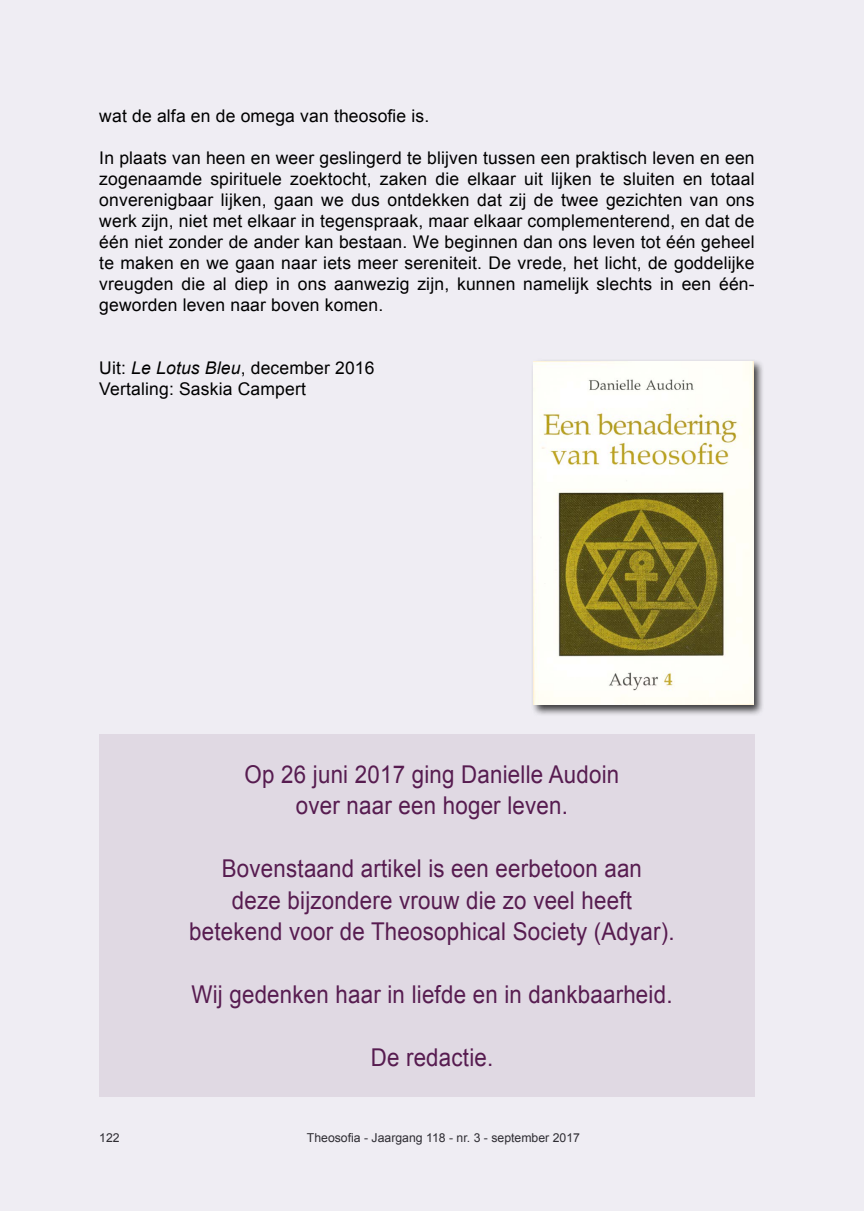
<style>
.page{position:relative;width:864px;height:1211px;background:#fff}
.page>*{position:absolute;margin:0;border:0;box-sizing:border-box;transform-origin:0 0}
.t1{font:24.5px/31.5px "Arial";letter-spacing:.01em;color:#571c50;text-align:center;scale:.91 1}
.t2{font:17.5px/21px "Arial";letter-spacing:.01em;color:#000;text-align:justify}
.t3{font:12.25px "Arial";color:#000}
.s1{font-style:italic}
</style>
<div class="page">
<div style="left:0;top:0;width:863px;height:1210px;background:#efedf3"></div>
<div style="left:99px;top:734px;width:655px;height:362px;background:#e0d9e3"></div>
<div style="left:530px;top:358px;width:234px;height:358px;background:#000;opacity:.75"></div>
<img style="left:533px;top:361px;width:219px;height:343px">
<p class="t2" style="left:99px;top:105px;width:331px">wat de alfa en de omega van theosofie is.</p>
<p class="t2" style="left:99px;top:147px;width:656px">In plaats van heen en weer geslingerd te blijven tussen een praktisch leven en een zogenaamde spirituele zoektocht, zaken die elkaar uit lijken te sluiten en totaal onverenigbaar lijken, gaan we dus ontdekken dat zij de twee gezichten van ons werk zijn, niet met elkaar in tegenspraak, maar elkaar complementerend, en dat de één niet zonder de ander kan bestaan. We beginnen dan ons leven tot één geheel te maken en we gaan naar iets meer sereniteit. De vrede, het licht, de goddelijke vreugden die al diep in ons aanwezig zijn, kunnen namelijk slechts in een één&shy;geworden leven naar boven komen.</p>
<p class="t2" style="left:99px;top:357px;width:277px">Uit: <span class="s1">Le Lotus Bleu</span>, december 2016<br>Vertaling: Saskia Campert</p>
<h1 class="t1" style="left:244px;top:758px;width:413px">Op 26 juni 2017 ging Danielle Audoin over naar een hoger leven.</h1>
<h1 class="t1" style="left:189px;top:853px;width:534px">Bovenstaand artikel is een eerbetoon aan<br>deze bijzondere vrouw die zo veel heeft betekend voor de Theosophical Society (Adyar).</h1>
<h1 class="t1" style="left:191px;top:979px;width:530px">Wij gedenken haar in liefde en in dankbaarheid.</h1>
<h1 class="t1" style="left:370px;top:1042px;width:136px">De redactie.</h1>
<p class="t3" style="left:99px;top:1131px;width:22px">122</p>
<p class="t3" style="left:307px;top:1131px;width:274px">Theosofia - Jaargang 118 - nr. 3 - september 2017</p>
</div>
